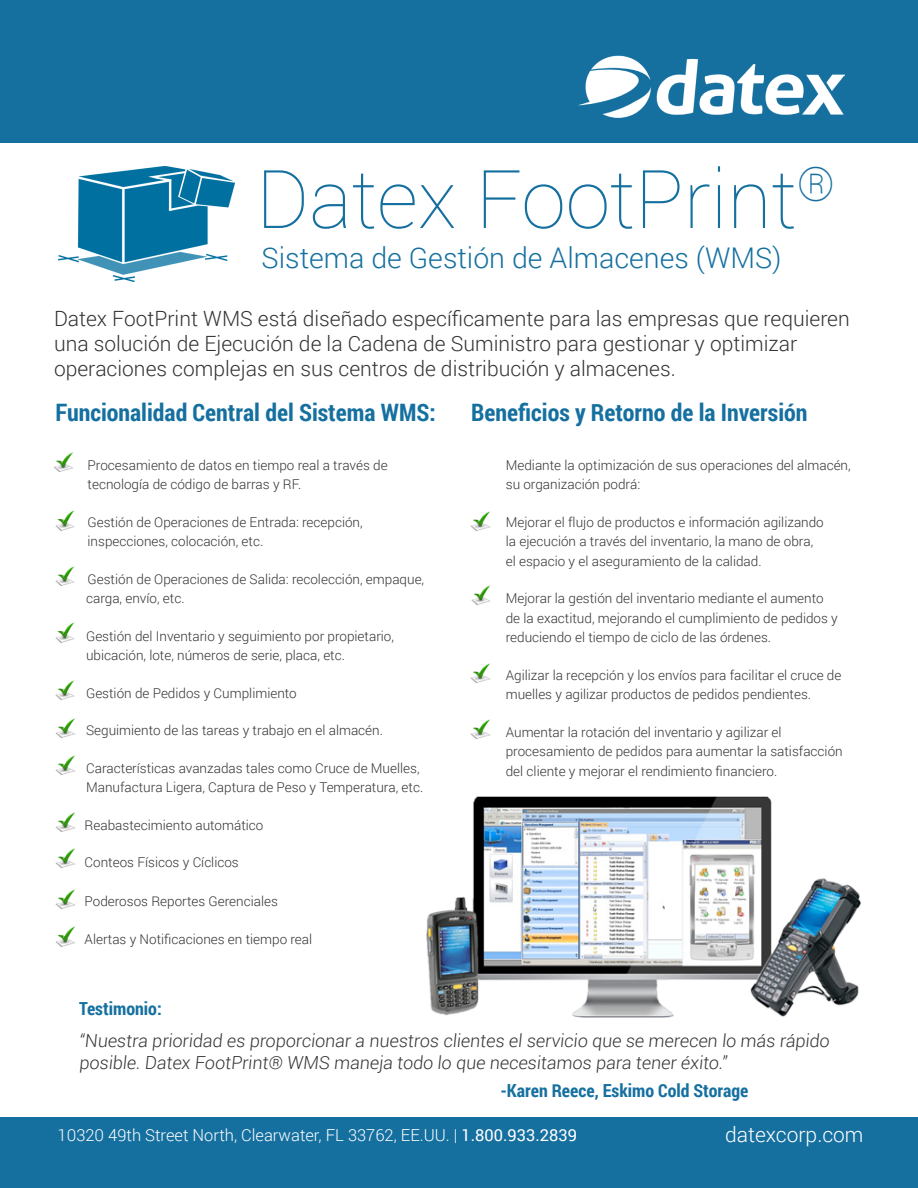
<style>
.page{position:relative;width:918px;height:1188px;background:#fff}
.page>*{position:absolute;margin:0;border:0;box-sizing:border-box;transform-origin:0 0}
.t1{font:100 81px "Roboto";color:#1570a0}
.t2{font:300 28.5px "Roboto";color:#1570a0}
.t3{font:700 24px "Roboto Condensed";color:#1570a0}
.t4{font:300 21px/25.2px "Roboto";color:#323332}
.t5{font:300 21px "Roboto";color:#fff}
.t6{font:300 18px/21.6px "Roboto";color:#323332}
.t7{font:700 18px "Roboto Condensed";color:#1570a0}
.t8{font:300 16.5px "Roboto";color:#fff}
.t9{font:300 13.5px/19.5px "Roboto";color:#323332}
.s1{font-weight:400}
</style>
<div class="page">
<div style="left:0;top:1118px;width:918px;height:70px;background:#1570a0"></div>
<div style="left:0;top:0;width:918px;height:142px;background:#1570a0"></div>
<img style="left:578px;top:56px;width:266px;height:62px">
<img style="left:58px;top:166px;width:177px;height:116px">
<img style="left:54px;top:452px;width:20px;height:20px">
<img style="left:55px;top:510px;width:20px;height:21px">
<img style="left:55px;top:566px;width:20px;height:20px">
<img style="left:55px;top:622px;width:20px;height:21px">
<img style="left:55px;top:680px;width:20px;height:20px">
<img style="left:55px;top:718px;width:21px;height:20px">
<img style="left:470px;top:511px;width:21px;height:20px">
<img style="left:470px;top:663px;width:21px;height:20px">
<img style="left:470px;top:719px;width:21px;height:20px">
<img style="left:55px;top:755px;width:21px;height:20px">
<img style="left:56px;top:926px;width:20px;height:21px">
<img style="left:55px;top:889px;width:21px;height:20px">
<img style="left:55px;top:848px;width:21px;height:20px">
<img style="left:55px;top:812px;width:21px;height:20px">
<img style="left:471px;top:585px;width:20px;height:20px">
<img style="left:426px;top:796px;width:435px;height:221px">
<p class="t1" style="left:256px;top:143px;width:581px">Datex FootPrint<sup>®</sup></p>
<p class="t2" style="left:262px;top:238px;width:521px">Sistema de Gestión de Almacenes (WMS)</p>
<p class="t4" style="left:54px;top:305px;width:797px">Datex FootPrint WMS está diseñado específicamente para las empresas que requieren una solución de Ejecución de la Cadena de Suministro para gestionar y optimizar operaciones complejas en sus centros de distribución y almacenes.</p>
<p class="t3" style="left:56px;top:395px;width:382px">Funcionalidad Central del Sistema WMS:</p>
<p class="t9" style="left:88px;top:455px;width:302px">Procesamiento de datos en tiempo real a través de tecnología de código de barras y RF.</p>
<p class="t9" style="left:88px;top:512px;width:277px">Gestión de Operaciones de Entrada: recepción, inspecciones, colocación, etc.</p>
<p class="t9" style="left:86px;top:569px;width:340px">Gestión de Operaciones de Salida: recolección, empaque, carga, envío, etc.</p>
<p class="t9" style="left:86px;top:626px;width:309px">Gestión del Inventario y seguimiento por propietario, ubicación, lote, números de serie, placa, etc.</p>
<p class="t9" style="left:86px;top:683px;width:212px">Gestión de Pedidos y Cumplimiento</p>
<p class="t9" style="left:86px;top:720px;width:298px">Seguimiento de las tareas y trabajo en el almacén.</p>
<p class="t9" style="left:86px;top:758px;width:339px">Características avanzadas tales como Cruce de Muelles,<br>Manufactura Ligera, Captura de Peso y Temperatura, etc.</p>
<p class="t9" style="left:85px;top:815px;width:180px">Reabastecimiento automático</p>
<p class="t9" style="left:85px;top:852px;width:156px">Conteos Físicos y Cíclicos</p>
<p class="t9" style="left:85px;top:891px;width:195px">Poderosos Reportes Gerenciales</p>
<p class="t9" style="left:85px;top:929px;width:229px">Alertas y Notificaciones en tiempo real</p>
<p class="t7" style="left:79px;top:995px;width:84px">Testimonio:</p>
<p class="t3" style="left:471px;top:395px;width:338px">Beneficios y Retorno de la Inversión</p>
<p class="t9" style="left:506px;top:455px;width:346px">Mediante la optimización de sus operaciones del almacén, su organización podrá:</p>
<p class="t9" style="left:506px;top:512px;width:320px">Mejorar el flujo de productos e información agilizando</p>
<p class="t9" style="left:506px;top:531px;width:309px">la ejecución a través del inventario, la mano de obra,</p>
<p class="t9" style="left:506px;top:551px;width:257px">el espacio y el aseguramiento de la calidad.</p>
<p class="t9" style="left:506px;top:588px;width:334px">Mejorar la gestión del inventario mediante el aumento de la exactitud, mejorando el cumplimiento de pedidos y reduciendo el tiempo de ciclo de las órdenes.</p>
<p class="t9" style="left:506px;top:665px;width:337px">Agilizar la recepción y los envíos para facilitar el cruce de muelles y agilizar productos de pedidos pendientes.</p>
<p class="t9" style="left:506px;top:722px;width:338px">Aumentar la rotación del inventario y agilizar el procesamiento de pedidos para aumentar la satisfacción del cliente y mejorar el rendimiento financiero.</p>
<p class="t6" style="left:79px;top:1029px;width:754px">“Nuestra prioridad es proporcionar a nuestros clientes el servicio que se merecen lo más rápido posible. Datex FootPrint® WMS maneja todo lo que necesitamos para tener éxito.”</p>
<p class="t7" style="left:500px;top:1078px;width:250px">-Karen Reece, Eskimo Cold Storage</p>
<p class="t8" style="left:58px;top:1124px;width:521px">10320 49th Street North, Clearwater, FL 33762, EE.UU. | <span class="s1">1.800.933.2839</span></p>
<h3 class="t5" style="left:725px;top:1120px;width:140px">datexcorp.com</h3>
</div>
